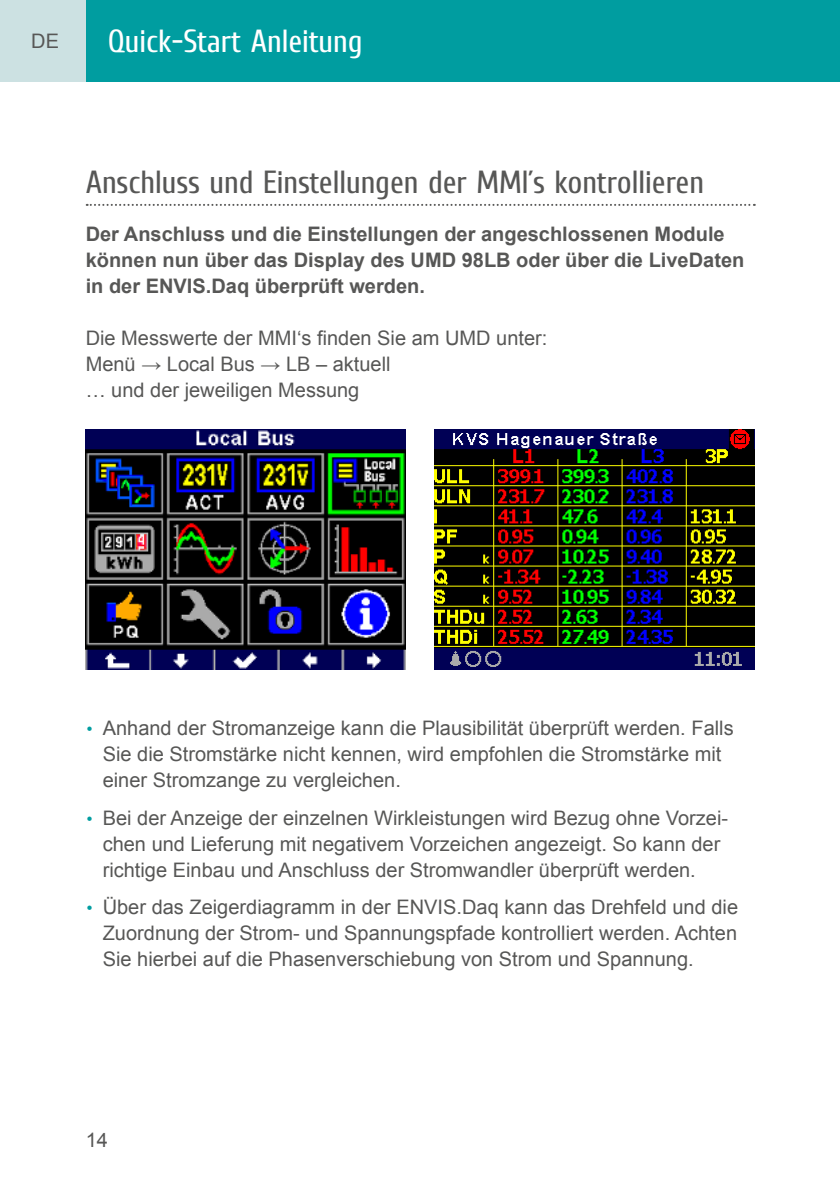
<style>
.page{position:relative;width:840px;height:1191px;background:#fff}
.page>*{position:absolute;margin:0;border:0;box-sizing:border-box;transform-origin:0 0}
.t1{font:32px "Cuprum";color:#575756}
.t2{font:32px "Cuprum";color:#fff}
.t3{font:20px/26px "Arial";color:#575756}
.t4{font:700 20px/26px "Arial";color:#575756}
.s1{font-family:"Rubik";color:#009da0}
</style>
<div class="page">
<hr style="left:839px;top:0;width:1px;height:81px;background:#009da0">
<div style="left:0;top:0;width:839px;height:81px;background:#009da0"></div>
<div style="left:0;top:0;width:85px;height:81px;background:#cce1e2"></div>
<svg style="left:87px;top:204px;width:667px;height:2px"></svg>
<img style="left:86px;top:430px;width:319px;height:239px">
<img style="left:434px;top:430px;width:320px;height:239px">
<p class="t3" style="left:31px;top:28px;width:29px">DE</p>
<h1 class="t2" style="left:108px;top:22px;width:256px">Quick-Start Anleitung</h1>
<h1 class="t1" style="left:86px;top:163px;width:619px">Anschluss und Einstellungen der MMI´s kontrollieren</h1>
<p class="t4" style="left:86px;top:222px;width:659px">Der Anschluss und die Einstellungen der angeschlossenen Module können nun über das Display des UMD 98LB oder über die LiveDaten in der ENVIS.Daq überprüft werden.</p>
<p class="t3" style="left:86px;top:325px;width:463px">Die Messwerte der MMI‘s finden Sie am UMD unter:<br>Menü → Local Bus → LB – aktuell<br>… und der jeweiligen Messung</p>
<p class="t3" style="left:103px;top:715px;width:632px;text-indent:-17px"><span class="s1">•</span> Anhand der Stromanzeige kann die Plausibilität überprüft werden. Falls<br>Sie die Stromstärke nicht kennen, wird empfohlen die Stromstärke mit einer Stromzange zu vergleichen.</p>
<p class="t3" style="left:103px;top:805px;width:626px;text-indent:-17px"><span class="s1">•</span> Bei der Anzeige der einzelnen Wirkleistungen wird Bezug ohne Vorzei&shy;chen und Lieferung mit negativem Vorzeichen angezeigt. So kann der richtige Einbau und Anschluss der Stromwandler überprüft werden.</p>
<p class="t3" style="left:103px;top:894px;width:636px;text-align:justify;text-indent:-17px"><span class="s1">•</span> Über das Zeigerdiagramm in der ENVIS.Daq kann das Drehfeld und die Zuordnung der Strom- und Spannungspfade kontrolliert werden. Achten Sie hierbei auf die Phasenverschiebung von Strom und Spannung.</p>
<p class="t3" style="left:86px;top:1127px;width:24px">14</p>
</div>
